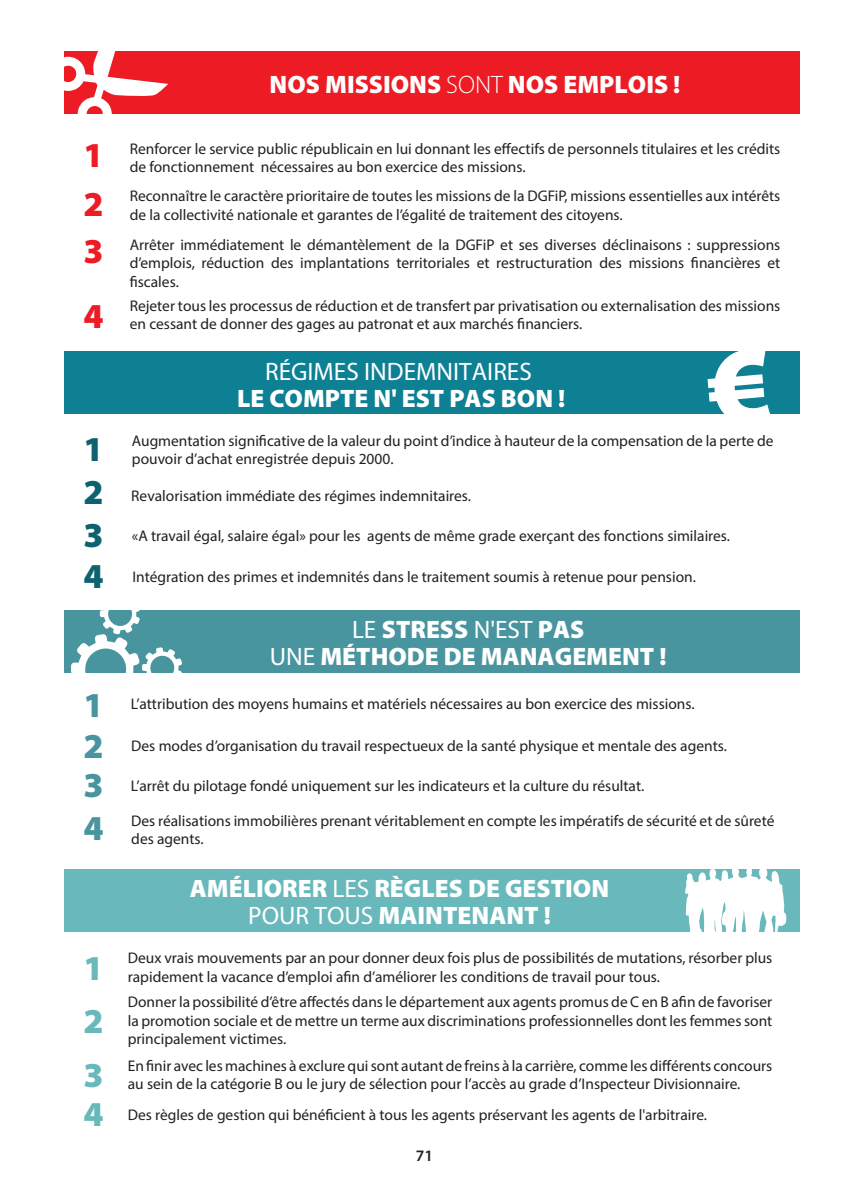
<style>
.page{position:relative;width:851px;height:1191px;background:#fff}
.page>*{position:absolute;margin:0;border:0;box-sizing:border-box;transform-origin:0 0}
.t1{font:900 35.2px/46.6px "Myriad Pro";color:#ed1c24}
.t2{font:900 35.2px/43px "Myriad Pro";color:#0c626e;text-align:justify}
.t3{font:900 35.2px/39.4px "Myriad Pro";color:#49959f}
.t4{font:900 35.2px/53.6px "Myriad Pro";color:#69b8bb;text-align:justify}
.t5{font:900 25.2px/26.6px "Myriad Pro";color:#fff;text-align:center}
.t6{font:25.2px "Myriad Pro";color:#fff}
.t7{font:600 16px "Myriad Pro";color:#231f20}
.t8{font:15.4px/18.6px "Myriad Pro";color:#231f20}
.s1{font-weight:300}
.s2{font-weight:400}
</style>
<div class="page">
<div style="left:64px;top:868px;width:735px;height:63px;background:#69b8bb"></div>
<div style="left:64px;top:610px;width:735px;height:62px;background:#49959f"></div>
<div style="left:64px;top:351px;width:735px;height:63px;background:#0e8094"></div>
<div style="left:64px;top:51px;width:735px;height:63px;background:#ed1c24"></div>
<svg style="left:64px;top:51px;width:104px;height:63px"></svg>
<svg style="left:71px;top:610px;width:111px;height:63px"></svg>
<svg style="left:685px;top:868px;width:101px;height:64px"></svg>
<h1 class="t1" style="left:83px;top:135px;width:22px">1</h1>
<h1 class="t1" style="left:83px;top:184px;width:22px">2<br>3</h1>
<h2 class="t5" style="left:269px;top:74px;width:412px">NOS MISSIONS <span class="s1">SONT</span> NOS EMPLOIS !</h2>
<p class="t8" style="left:130px;top:141px;width:652px">Renforcer le service public républicain en lui donnant les effectifs de personnels titulaires et les crédits de fonctionnement nécessaires au bon exercice des missions.</p>
<p class="t8" style="left:130px;top:188px;width:652px">Reconnaître le caractère prioritaire de toutes les missions de la DGFiP, missions essentielles aux intérêts de la collectivité nationale et garantes de l’égalité de traitement des citoyens.</p>
<p class="t8" style="left:130px;top:237px;width:652px;text-align:justify">Arrêter immédiatement le démantèlement de la DGFiP et ses diverses déclinaisons : suppressions d’emplois, réduction des implantations territoriales et restructuration des missions financières et fiscales.</p>
<h1 class="t1" style="left:83px;top:296px;width:22px">4</h1>
<p class="t8" style="left:130px;top:298px;width:652px">Rejeter tous les processus de réduction et de transfert par privatisation ou externalisation des missions en cessant de donner des gages au patronat et aux marchés financiers.</p>
<h2 class="t6" style="left:265px;top:362px;width:268px">RÉGIMES INDEMNITAIRES</h2>
<h2 class="t5" style="left:237px;top:387px;width:330px">LE COMPTE N' EST PAS BON !</h2>
<h1 class="t2" style="left:83px;top:430px;width:22px">1<br>2<br>3</h1>
<p class="t8" style="left:132px;top:432px;width:643px">Augmentation significative de la valeur du point d’indice à hauteur de la compensation de la perte de pouvoir d’achat enregistrée depuis 2000.</p>
<p class="t8" style="left:131px;top:487px;width:341px">Revalorisation immédiate des régimes indemnitaires.</p>
<p class="t8" style="left:132px;top:528px;width:599px">«A travail égal, salaire égal» pour les agents de même grade exerçant des fonctions similaires.</p>
<h1 class="t2" style="left:83px;top:557px;width:22px">4</h1>
<p class="t8" style="left:132px;top:569px;width:565px">Intégration des primes et indemnités dans le traitement soumis à retenue pour pension.</p>
<h2 class="t5" style="left:270px;top:619px;width:398px"><span class="s2">LE</span> STRESS <span class="s2">N'EST</span> PAS<br><span class="s2">UNE</span> MÉTHODE DE MANAGEMENT !</h2>
<h1 class="t3" style="left:83px;top:689px;width:22px">1</h1>
<p class="t8" style="left:131px;top:696px;width:565px">L’attribution des moyens humains et matériels nécessaires au bon exercice des missions.</p>
<h1 class="t3" style="left:83px;top:729px;width:22px">2<br>3</h1>
<p class="t8" style="left:131px;top:738px;width:597px">Des modes d’organisation du travail respectueux de la santé physique et mentale des agents.</p>
<p class="t8" style="left:131px;top:778px;width:515px">L’arrêt du pilotage fondé uniquement sur les indicateurs et la culture du résultat.</p>
<h1 class="t3" style="left:83px;top:812px;width:22px">4</h1>
<p class="t8" style="left:131px;top:813px;width:644px">Des réalisations immobilières prenant véritablement en compte les impératifs de sécurité et de sûreté des agents.</p>
<h1 class="t4" style="left:83px;top:944px;width:22px">1<br>2<br>3</h1>
<h1 class="t4" style="left:83px;top:1091px;width:22px">4</h1>
<h2 class="t5" style="left:190px;top:878px;width:421px">AMÉLIORER <span class="s2">LES</span> RÈGLES DE GESTION<br><span class="s2">POUR TOUS</span> MAINTENANT !</h2>
<p class="t8" style="left:128px;top:950px;width:646px">Deux vrais mouvements par an pour donner deux fois plus de possibilités de mutations, résorber plus rapidement la vacance d’emploi afin d’améliorer les conditions de travail pour tous.</p>
<p class="t8" style="left:128px;top:994px;width:646px;text-align:justify">Donner la possibilité d’être affectés dans le département aux agents promus de C en B afin de favoriser la promotion sociale et de mettre un terme aux discriminations professionnelles dont les femmes sont principalement victimes.</p>
<p class="t8" style="left:128px;top:1057px;width:646px">En finir avec les machines à exclure qui sont autant de freins à la carrière, comme les différents concours au sein de la catégorie B ou le jury de sélection pour l’accès au grade d’Inspecteur Divisionnaire.</p>
<p class="t8" style="left:128px;top:1106px;width:580px">Des règles de gestion qui bénéficient à tous les agents préservant les agents de l'arbitraire.</p>
<p class="t7" style="left:415px;top:1149px;width:19px">71</p>
</div>
